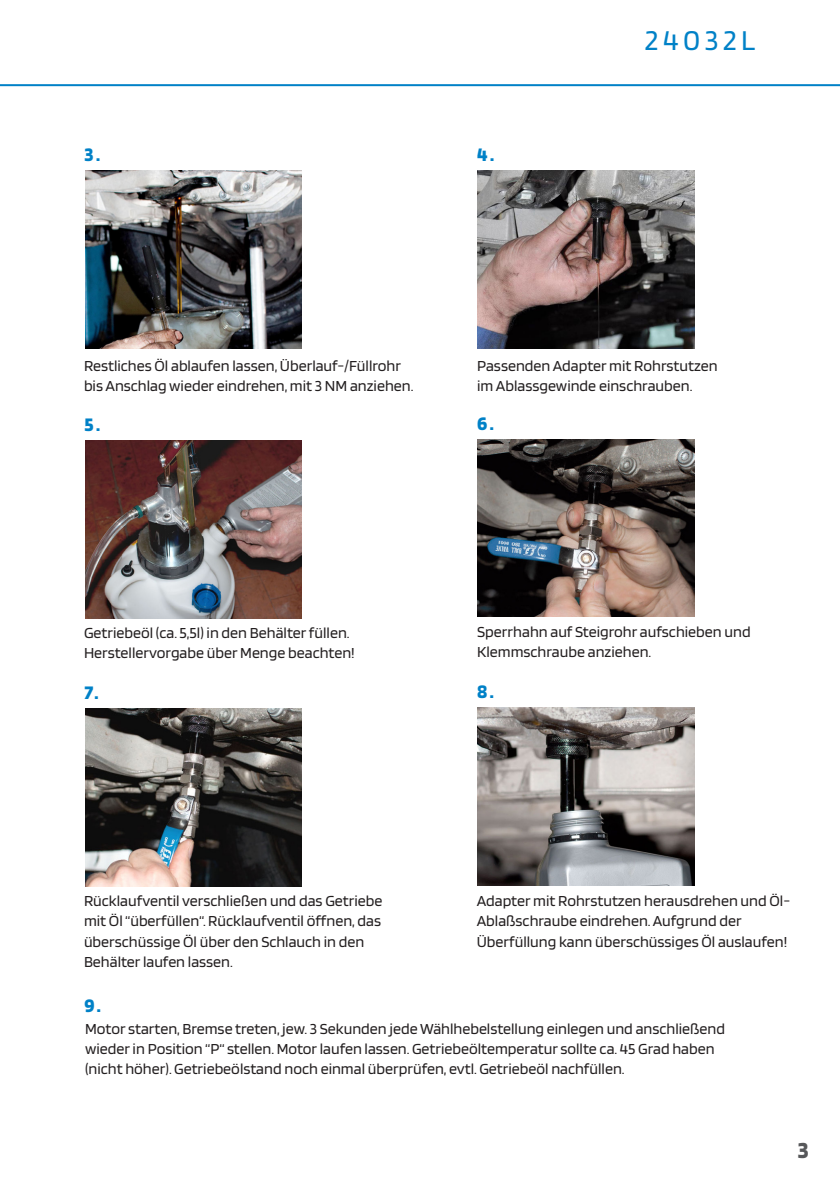
<style>
.page{position:relative;width:840px;height:1191px;background:#fff}
.page>*{position:absolute;margin:0;border:0;box-sizing:border-box;transform-origin:0 0}
.t1{font:30px "Blinker";letter-spacing:.15em;color:#0081c7}
.t2{font:700 24px "Blinker";color:#57585a}
.t3{font:700 20px "Blinker";color:#0081c7}
.t4{font:16px/20px "Blinker";color:#231f20}
</style>
<div class="page">
<hr style="left:0;top:84px;width:839px;height:2px;background:#0081c7">
<img style="left:85px;top:170px;width:216px;height:178px">
<img style="left:85px;top:440px;width:216px;height:178px">
<img style="left:85px;top:708px;width:216px;height:178px">
<img style="left:477px;top:170px;width:217px;height:178px">
<img style="left:477px;top:439px;width:217px;height:178px">
<img style="left:477px;top:707px;width:217px;height:178px">
<p class="t3" style="left:85px;top:144px;width:17px">3.</p>
<p class="t3" style="left:477px;top:144px;width:18px">4.</p>
<h1 class="t1" style="left:644px;top:25px;width:112px">24032L</h1>
<p class="t4" style="left:84px;top:356px;width:331px">Restliches Öl ablaufen lassen, Überlauf-/Füllrohr bis Anschlag wieder eindrehen, mit 3 NM anziehen.</p>
<p class="t3" style="left:85px;top:414px;width:17px">5.</p>
<p class="t4" style="left:477px;top:356px;width:242px">Passenden Adapter mit Rohrstutzen im Ablassgewinde einschrauben.</p>
<p class="t3" style="left:477px;top:413px;width:18px">6.</p>
<p class="t4" style="left:84px;top:623px;width:272px">Getriebeöl (ca. 5,5l) in den Behälter füllen.<br>Herstellervorgabe über Menge beachten!</p>
<p class="t3" style="left:85px;top:682px;width:16px">7.</p>
<p class="t4" style="left:477px;top:622px;width:275px">Sperrhahn auf Steigrohr aufschieben und<br>Klemmschraube anziehen.</p>
<p class="t3" style="left:477px;top:681px;width:18px">8.</p>
<p class="t4" style="left:84px;top:891px;width:300px">Rücklaufventil verschließen und das Getriebe mit Öl “überfüllen“. Rücklaufventil öffnen, das überschüssige Öl über den Schlauch in den Behälter laufen lassen.</p>
<p class="t4" style="left:476px;top:891px;width:315px">Adapter mit Rohrstutzen herausdrehen und Öl-<br>Ablaßschraube eindrehen. Aufgrund der<br>Überfüllung kann überschüssiges Öl auslaufen!</p>
<p class="t3" style="left:85px;top:994px;width:18px">9.</p>
<p class="t4" style="left:85px;top:1019px;width:641px">Motor starten, Bremse treten, jew. 3 Sekunden jede Wählhebelstellung einlegen und anschließend wieder in Position “P“ stellen. Motor laufen lassen. Getriebeöltemperatur sollte ca. 45 Grad haben (nicht höher). Getriebeölstand noch einmal überprüfen, evtl. Getriebeöl nachfüllen.</p>
<h2 class="t2" style="left:797px;top:1137px;width:12px">3</h2>
</div>
